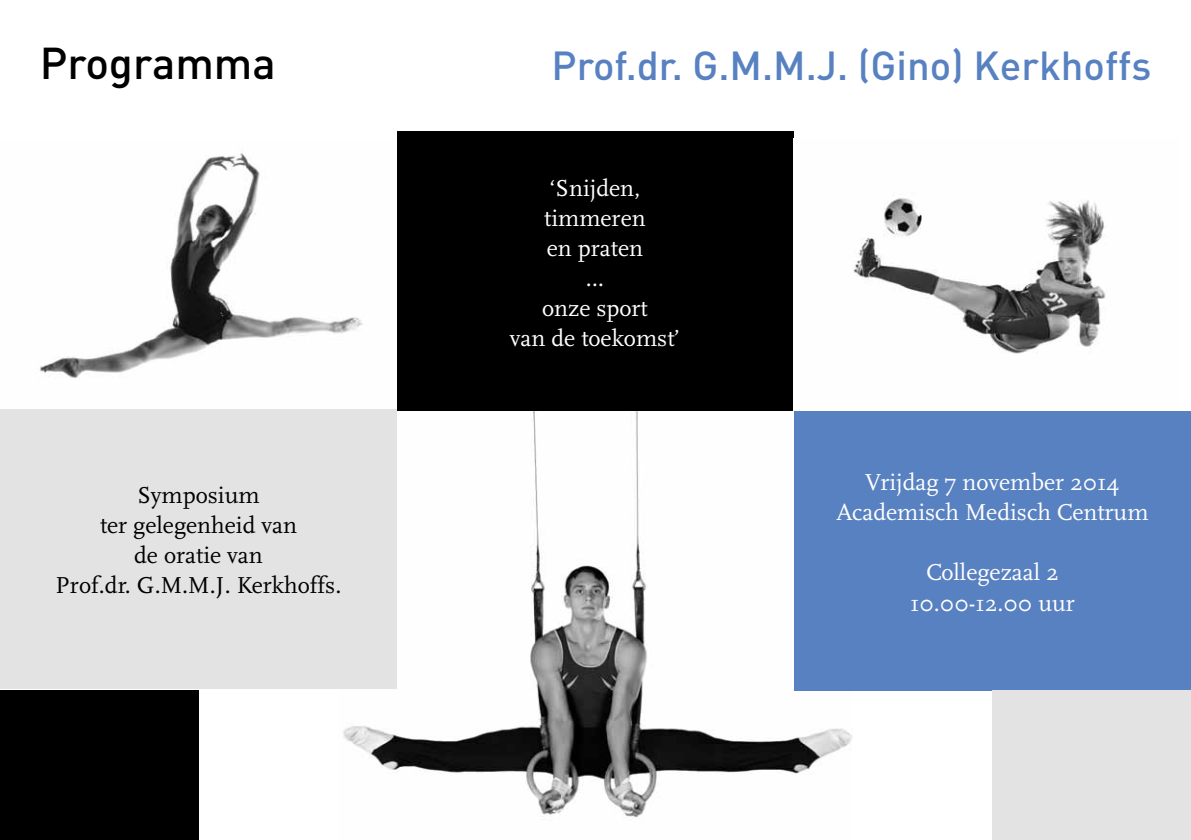
<style>
.page{position:relative;width:1191px;height:840px;background:#fff}
.page>*{position:absolute;margin:0;border:0;box-sizing:border-box;transform-origin:0 0}
.t1{font:500 44px "DIN";color:#000}
.t2{font:500 40px "DIN";color:#5881c1}
.t3{font:24px/30px "Scala";color:#fff;text-align:center}
.t4{font:24px/30px "Scala";color:#000;text-align:center}
</style>
<div class="page">
<img style="left:338px;top:410px;width:514px;height:409px">
<img style="left:40px;top:153px;width:323px;height:226px">
<div style="left:0;top:408px;width:397px;height:280px;background:#e3e3e3"></div>
<div style="left:397px;top:130px;width:397px;height:280px;background:#000"></div>
<img style="left:853px;top:198px;width:253px;height:156px">
<div style="left:794px;top:410px;width:397px;height:280px;background:#5881c1"></div>
<div style="left:992px;top:690px;width:199px;height:149px;background:#e3e3e3"></div>
<div style="left:0;top:690px;width:198px;height:149px;background:#000"></div>
<h1 class="t1" style="left:40px;top:35px;width:238px">Programma</h1>
<p class="t4" style="left:56px;top:480px;width:287px">Symposium<br>ter gelegenheid van<br>de oratie van<br>Prof.dr. G.M.M.J. Kerkhoffs.</p>
<h2 class="t2" style="left:551px;top:40px;width:601px">Prof.dr. G.M.M.J. (Gino) Kerkhoffs</h2>
<p class="t3" style="left:510px;top:174px;width:171px">‘Snijden, timmeren<br>en praten<br>…<br>onze sport<br>van de toekomst’</p>
<p class="t3" style="left:836px;top:467px;width:313px">Vrijdag 7 november 2014<br>Academisch Medisch Centrum</p>
<p class="t3" style="left:910px;top:557px;width:166px">Collegezaal 2<br>10.00-12.00 uur</p>
</div>
